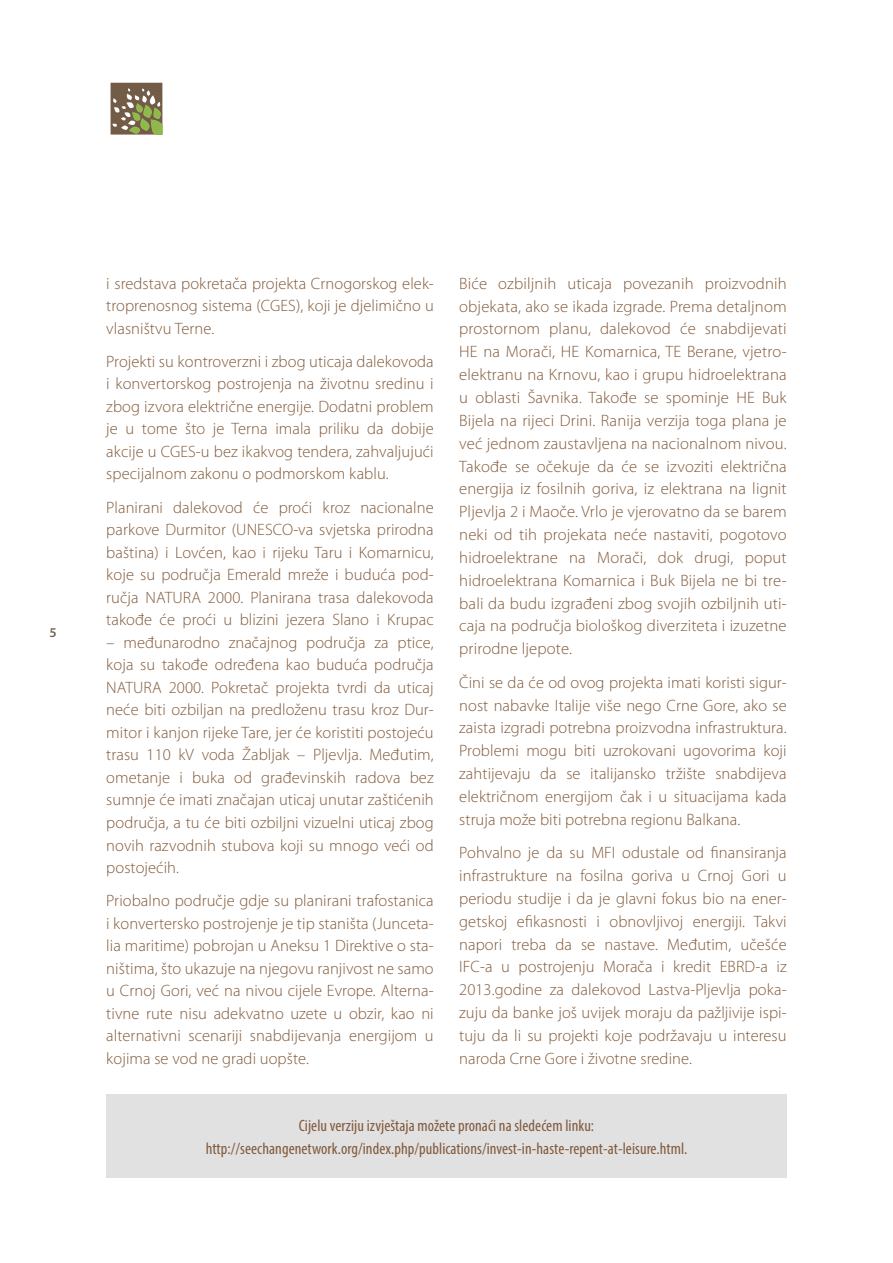
<style>
.page{position:relative;width:893px;height:1263px;background:#fff}
.page>*{position:absolute;margin:0;border:0;box-sizing:border-box;transform-origin:0 0}
.bodi{font:300 16.5px/22.8px "Myriad Pro";letter-spacing:.005em;color:#815a3b;text-align:justify}
.bodi-2{font:condensed 16.5px/22.5px "Myriad Pro";letter-spacing:.005em;color:#815a3b;text-align:center}
.t1{font:600 13.5px "Myriad Pro";color:#756450}
</style>
<div class="page">
<svg style="left:111px;top:83px;width:52px;height:52px;background:#88805d"></svg>
<div style="left:106px;top:1094px;width:681px;height:84px;background:#e1e1e2"></div>
<p class="t1" style="left:50px;top:623px;width:9px">5</p>
<p class="bodi" style="left:106px;top:272px;width:329px">i sredstava pokretača projekta Crnogorskog elek&shy;troprenosnog sistema (CGES), koji je djelimično u vlasništvu Terne.</p>
<p class="bodi" style="left:106px;top:350px;width:329px">Projekti su kontroverzni i zbog uticaja dalekovoda i konvertorskog postrojenja na životnu sredinu i zbog izvora električne energije. Dodatni problem je u tome što je Terna imala priliku da dobije akcije u CGES-u bez ikakvog tendera, zahvaljujući specijalnom zakonu o podmorskom kablu.</p>
<p class="bodi" style="left:106px;top:496px;width:329px">Planirani dalekovod će proći kroz nacionalne parkove Durmitor (UNESCO-va svjetska prirodna baština) i Lovćen, kao i rijeku Taru i Komarnicu, koje su područja Emerald mreže i buduća pod&shy;ručja NATURA 2000. Planirana trasa dalekovoda takođe će proći u blizini jezera Slano i Krupac</p>
<p class="bodi" style="left:106px;top:631px;width:329px">– međunarodno značajnog područja za ptice, koja su takođe određena kao buduća područja NATURA 2000. Pokretač projekta tvrdi da uticaj neće biti ozbiljan na predloženu trasu kroz Dur&shy;mitor i kanjon rijeke Tare, jer će koristiti postojeću trasu 110 kV voda Žabljak – Pljevlja. Međutim, ometanje i buka od građevinskih radova bez sumnje će imati značajan uticaj unutar zaštićenih područja, a tu će biti ozbiljni vizuelni uticaj zbog novih razvodnih stubova koji su mnogo veći od postojećih.</p>
<p class="bodi" style="left:106px;top:890px;width:329px">Priobalno područje gdje su planirani trafostanica i konvertersko postrojenje je tip staništa (Junceta&shy;lia maritime) pobrojan u Aneksu 1 Direktive o sta&shy;ništima, što ukazuje na njegovu ranjivost ne samo u Crnoj Gori, već na nivou cijele Evrope. Alterna&shy;tivne rute nisu adekvatno uzete u obzir, kao ni alternativni scenariji snabdijevanja energijom u kojima se vod ne gradi uopšte.</p>
<p class="bodi" style="left:459px;top:272px;width:329px">Biće ozbiljnih uticaja povezanih proizvodnih objekata, ako se ikada izgrade. Prema detaljnom prostornom planu, dalekovod će snabdijevati HE na Morači, HE Komarnica, TE Berane, vjetro&shy;elektranu na Krnovu, kao i grupu hidroelektrana u oblasti Šavnika. Takođe se spominje HE Buk Bijela na rijeci Drini. Ranija verzija toga plana je već jednom zaustavljena na nacionalnom nivou.<br>Takođe se očekuje da će se izvoziti električna energija iz fosilnih goriva, iz elektrana na lignit Pljevlja 2 i Maoče. Vrlo je vjerovatno da se barem neki od tih projekata neće nastaviti, pogotovo hidroelektrane na Morači, dok drugi, poput hidroelektrana Komarnica i Buk Bijela ne bi tre&shy;bali da budu izgrađeni zbog svojih ozbiljnih uti&shy;caja na područja biološkog diverziteta i izuzetne prirodne ljepote.</p>
<p class="bodi" style="left:459px;top:671px;width:329px">Čini se da će od ovog projekta imati koristi sigur&shy;nost nabavke Italije više nego Crne Gore, ako se zaista izgradi potrebna proizvodna infrastruktura.<br>Problemi mogu biti uzrokovani ugovorima koji zahtijevaju da se italijansko tržište snabdijeva električnom energijom čak i u situacijama kada struja može biti potrebna regionu Balkana.</p>
<p class="bodi" style="left:459px;top:841px;width:329px">Pohvalno je da su MFI odustale od finansiranja infrastrukture na fosilna goriva u Crnoj Gori u periodu studije i da je glavni fokus bio na ener&shy;getskoj efikasnosti i obnovljivoj energiji. Takvi napori treba da se nastave. Međutim, učešće IFC-a u postrojenju Morača i kredit EBRD-a iz 2013.godine za dalekovod Lastva-Pljevlja poka&shy;zuju da banke još uvijek moraju da pažljivije ispi&shy;tuju da li su projekti koje podržavaju u interesu naroda Crne Gore i životne sredine.</p>
<p class="bodi-2" style="left:206px;top:1114px;width:483px">Cijelu verziju izvještaja možete pronaći na sledećem linku: http://seechangenetwork.org/index.php/publications/invest-in-haste-repent-at-leisure.html.</p>
</div>
